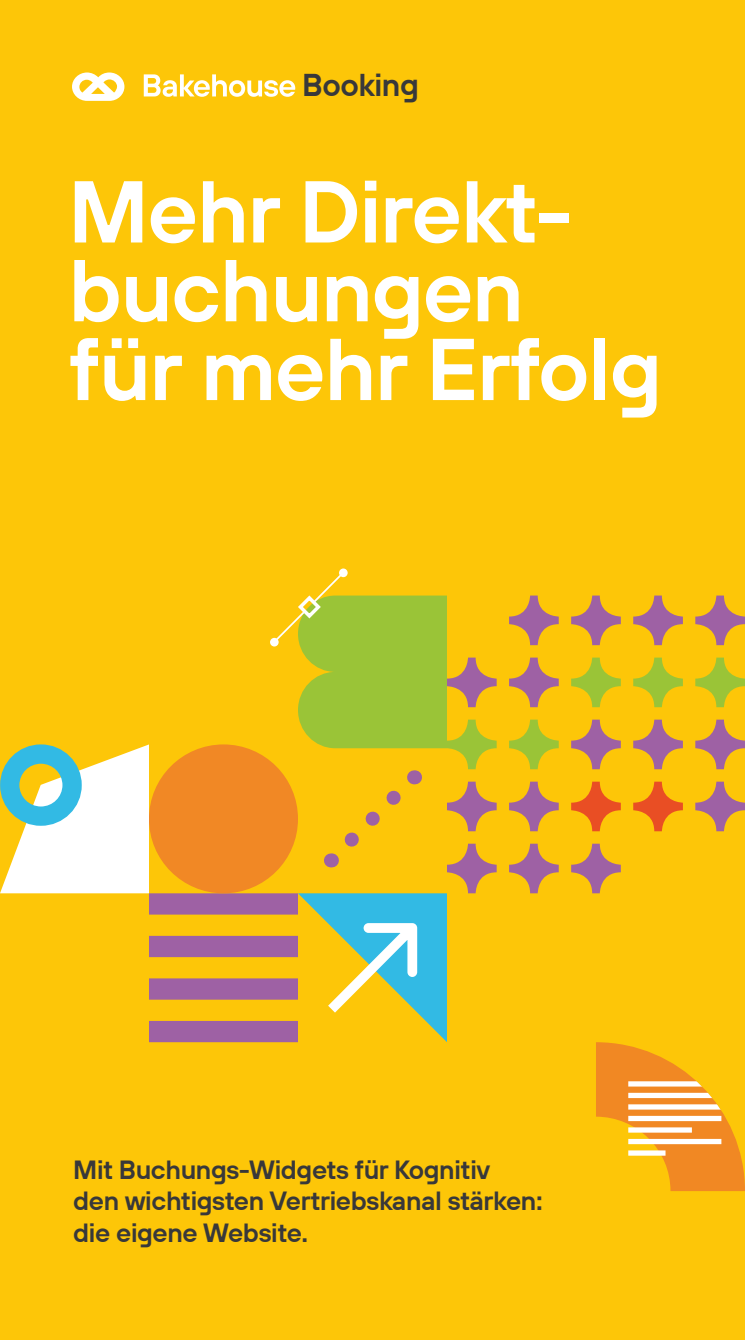
<style>
.page{position:relative;width:745px;height:1340px;background:#fff}
.page>*{position:absolute;margin:0;border:0;box-sizing:border-box;transform-origin:0 0}
.t1{font:600 87.5px/78.8px "TT Hoves";letter-spacing:-.015em;color:#fff}
.t2{font:600 31.5px "TT Hoves";letter-spacing:-.015em;color:#38383a}
.t3{font:600 26.25px/31.5px "TT Hoves";letter-spacing:-.015em;color:#38383a}
</style>
<div class="page">
<div style="left:0;top:0;width:744px;height:1339px;background:#fdc608"></div>
<svg style="left:72px;top:72px;width:52px;height:29px"></svg>
<svg style="left:144px;top:74px;width:151px;height:23px"></svg>
<svg style="left:446px;top:719px;width:50px;height:50px"></svg>
<svg style="left:446px;top:843px;width:50px;height:50px"></svg>
<svg style="left:446px;top:657px;width:50px;height:50px"></svg>
<svg style="left:446px;top:781px;width:50px;height:50px"></svg>
<svg style="left:570px;top:719px;width:50px;height:50px"></svg>
<svg style="left:570px;top:843px;width:50px;height:50px"></svg>
<svg style="left:570px;top:657px;width:50px;height:50px"></svg>
<svg style="left:570px;top:781px;width:50px;height:50px"></svg>
<svg style="left:570px;top:595px;width:50px;height:50px"></svg>
<svg style="left:632px;top:719px;width:50px;height:50px"></svg>
<svg style="left:632px;top:657px;width:50px;height:50px"></svg>
<svg style="left:632px;top:781px;width:50px;height:50px"></svg>
<svg style="left:632px;top:595px;width:50px;height:50px"></svg>
<svg style="left:694px;top:719px;width:50px;height:50px"></svg>
<svg style="left:694px;top:657px;width:50px;height:50px"></svg>
<svg style="left:694px;top:781px;width:50px;height:50px"></svg>
<svg style="left:694px;top:595px;width:50px;height:50px"></svg>
<svg style="left:508px;top:719px;width:50px;height:50px"></svg>
<svg style="left:508px;top:843px;width:50px;height:50px"></svg>
<svg style="left:508px;top:657px;width:50px;height:50px"></svg>
<svg style="left:508px;top:781px;width:50px;height:50px"></svg>
<svg style="left:508px;top:595px;width:50px;height:50px"></svg>
<svg style="left:0;top:569px;width:446px;height:473px"></svg>
<svg style="left:596px;top:1042px;width:148px;height:149px"></svg>
<svg style="left:628px;top:1081px;width:93px;height:5px"></svg>
<div style="left:628px;top:1092px;width:93px;height:6px;background:#fff"></div>
<div style="left:628px;top:1104px;width:93px;height:5px;background:#fff"></div>
<div style="left:628px;top:1115px;width:93px;height:6px;background:#fff"></div>
<div style="left:628px;top:1127px;width:63px;height:5px;background:#fff"></div>
<div style="left:628px;top:1138px;width:93px;height:6px;background:#fff"></div>
<div style="left:628px;top:1150px;width:37px;height:5px;background:#fff"></div>
<p class="t2" style="left:302px;top:65px;width:118px">Booking</p>
<h1 class="t1" style="left:68px;top:170px;width:595px">Mehr Direkt&shy;buchungen<br>für mehr Erfolg</h1>
<p class="t3" style="left:73px;top:1153px;width:470px">Mit Buchungs-Widgets für Kognitiv den wichtigsten Vertriebskanal stärken: die eigene Website.</p>
</div>
